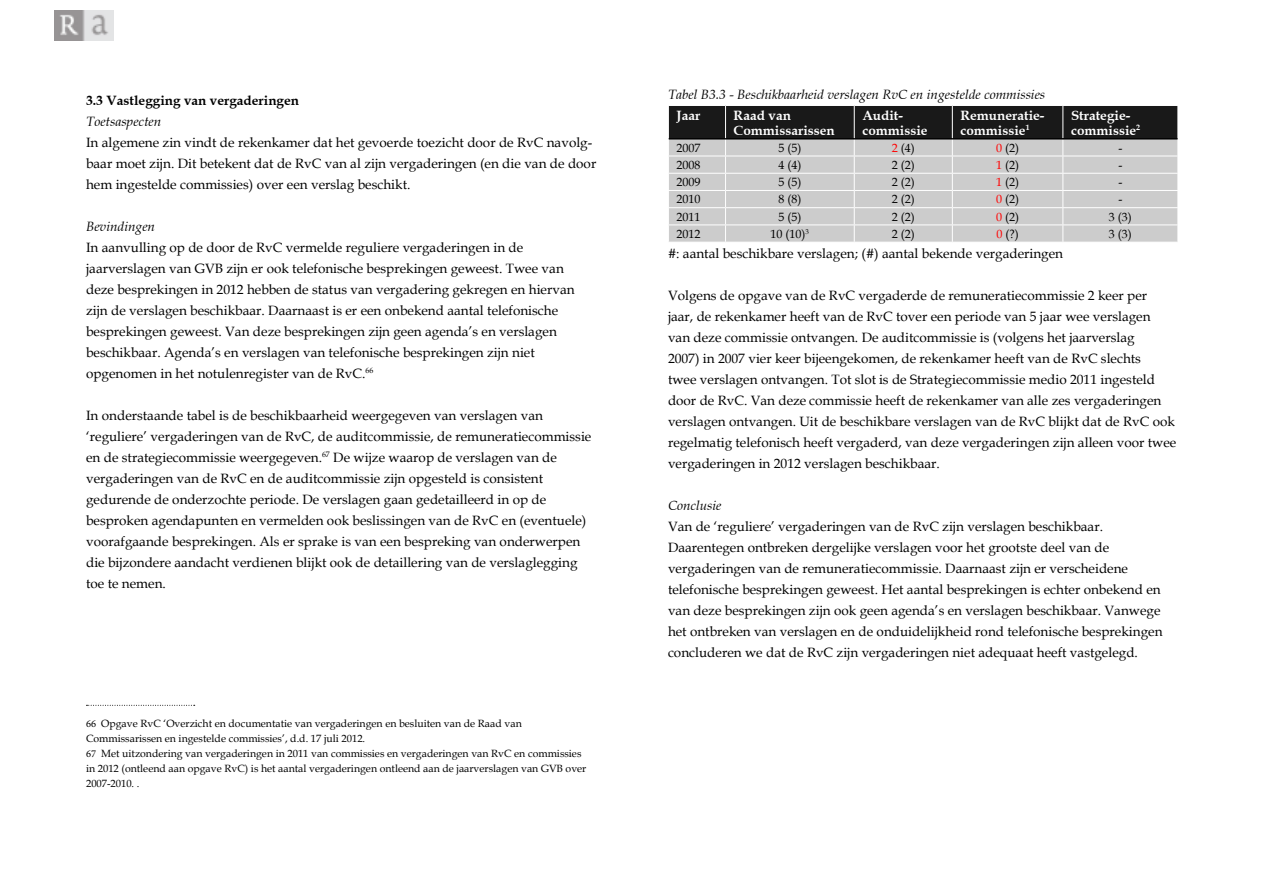
<style>
.page{position:relative;width:1263px;height:893px;background:#fff}
.page>*{position:absolute;margin:0;border:0;box-sizing:border-box;transform-origin:0 0}
.t1{font:13.5px/21px "Book Antiqua";color:#000}
.t2{font:italic 13.5px "Book Antiqua";color:#000}
.t3{font:700 13.5px/15px "Book Antiqua";color:#fff}
.t4{font:700 13.5px "Book Antiqua";color:#000}
.t5{font:12px "Book Antiqua";color:#000}
.t6{font:10.5px/15px "Book Antiqua";color:#000}
.s1{font-family:"Minion Pro"}
.s2{color:#f00}
</style>
<div class="page">
<img style="left:54px;top:11px;width:60px;height:29px">
<svg style="left:86px;top:705px;width:109px;height:1px"></svg>
<svg style="left:668px;top:105px;width:510px;height:137px;background:#a5a5a5"></svg>
<hr style="left:669px;top:138px;width:56px;height:2px;background:#000">
<hr style="left:725px;top:138px;width:129px;height:2px;background:#000">
<hr style="left:854px;top:138px;width:98px;height:2px;background:#000">
<hr style="left:952px;top:138px;width:111px;height:2px;background:#000">
<hr style="left:1063px;top:138px;width:114px;height:2px;background:#000">
<p class="t4" style="left:86px;top:92px;width:215px">3.3 Vastlegging van vergaderingen</p>
<p class="t2" style="left:86px;top:113px;width:77px">Toetsaspecten</p>
<p class="t1" style="left:86px;top:131px;width:512px">In algemene zin vindt de rekenkamer dat het gevoerde toezicht door de RvC navolg&shy;baar moet zijn. Dit betekent dat de RvC van al zijn vergaderingen (en die van de door hem ingestelde commissies) over een verslag beschikt.</p>
<p class="t2" style="left:86px;top:218px;width:71px">Bevindingen</p>
<p class="t1" style="left:86px;top:236px;width:490px">In aanvulling op de door de RvC vermelde reguliere vergaderingen in de jaarverslagen van GVB zijn er ook telefonische besprekingen geweest. Twee van deze besprekingen in 2012 hebben de status van vergadering gekregen en hiervan zijn de verslagen beschikbaar. Daarnaast is er een onbekend aantal telefonische besprekingen geweest. Van deze besprekingen zijn geen agenda’s en verslagen beschikbaar. Agenda’s en verslagen van telefonische besprekingen zijn niet opgenomen in het notulenregister van de RvC.<sup>66</sup></p>
<p class="t1" style="left:86px;top:404px;width:507px">In onderstaande tabel is de beschikbaarheid weergegeven van verslagen van ‘reguliere’ vergaderingen van de RvC, de auditcommissie, de remuneratiecommissie en de strategiecommissie weergegeven.<sup>67</sup> De wijze waarop de verslagen van de vergaderingen van de RvC en de auditcommissie zijn opgesteld is consistent gedurende de onderzochte periode. De verslagen gaan gedetailleerd in op de besproken agendapunten en vermelden ook beslissingen van de RvC en (eventuele) voorafgaande besprekingen. Als er sprake is van een bespreking van onderwerpen die bijzondere aandacht verdienen blijkt ook de detaillering van de verslaglegging toe te nemen.</p>
<p class="t6" style="left:86px;top:716px;width:502px"><span class="s1">66</span> Opgave RvC ‘Overzicht en documentatie van vergaderingen en besluiten van de Raad van Commissarissen en ingestelde commissies’, d.d. 17 juli 2012.<br><span class="s1">67</span> Met uitzondering van vergaderingen in 2011 van commissies en vergaderingen van RvC en commissies in 2012 (ontleend aan opgave RvC) is het aantal vergaderingen ontleend aan de jaarverslagen van GVB over 2007-2010. .</p>
<p class="t2" style="left:668px;top:87px;width:379px">Tabel B3.3 - Beschikbaarheid verslagen RvC en ingestelde commissies</p>
<p class="t3" style="left:676px;top:108px;width:26px">Jaar</p>
<p class="t3" style="left:734px;top:108px;width:103px">Raad van<br>Commissarissen</p>
<p class="t3" style="left:862px;top:108px;width:67px">Audit&shy;commissie</p>
<p class="t3" style="left:960px;top:108px;width:85px">Remuneratie&shy;commissie<sup>1</sup></p>
<p class="t3" style="left:1071px;top:108px;width:71px">Strategie&shy;commissie<sup>2</sup></p>
<p class="t5" style="left:676px;top:139px;width:25px">2007</p>
<p class="t5" style="left:778px;top:139px;width:24px">5 (5)</p>
<p class="t5" style="left:892px;top:139px;width:24px"><span class="s2">2</span> (4)</p>
<p class="t5" style="left:996px;top:139px;width:24px"><span class="s2">0</span> (2)</p>
<p class="t5" style="left:1118px;top:139px;width:5px">-</p>
<p class="t5" style="left:676px;top:157px;width:25px">2008</p>
<p class="t5" style="left:778px;top:157px;width:24px">4 (4)</p>
<p class="t5" style="left:892px;top:157px;width:24px">2 (2)</p>
<p class="t5" style="left:996px;top:157px;width:24px"><span class="s2">1</span> (2)</p>
<p class="t5" style="left:1118px;top:157px;width:5px">-</p>
<p class="t5" style="left:676px;top:174px;width:25px">2009</p>
<p class="t5" style="left:778px;top:174px;width:24px">5 (5)</p>
<p class="t5" style="left:892px;top:174px;width:24px">2 (2)</p>
<p class="t5" style="left:996px;top:174px;width:24px"><span class="s2">1</span> (2)</p>
<p class="t5" style="left:1118px;top:174px;width:5px">-</p>
<p class="t5" style="left:676px;top:191px;width:25px">2010</p>
<p class="t5" style="left:778px;top:191px;width:24px">8 (8)</p>
<p class="t5" style="left:892px;top:191px;width:24px">2 (2)</p>
<p class="t5" style="left:996px;top:191px;width:24px"><span class="s2">0</span> (2)</p>
<p class="t5" style="left:1118px;top:191px;width:5px">-</p>
<p class="t5" style="left:676px;top:208px;width:25px">2011</p>
<p class="t5" style="left:778px;top:208px;width:24px">5 (5)</p>
<p class="t5" style="left:892px;top:208px;width:24px">2 (2)</p>
<p class="t5" style="left:996px;top:208px;width:24px"><span class="s2">0</span> (2)</p>
<p class="t5" style="left:1109px;top:208px;width:24px">3 (3)</p>
<p class="t5" style="left:676px;top:225px;width:25px">2012</p>
<p class="t5" style="left:771px;top:225px;width:40px">10 (10)<sup>3</sup></p>
<p class="t5" style="left:892px;top:225px;width:24px">2 (2)</p>
<p class="t5" style="left:996px;top:225px;width:24px"><span class="s2">0</span> (?)</p>
<p class="t5" style="left:1109px;top:225px;width:24px">3 (3)</p>
<p class="t1" style="left:668px;top:242px;width:397px">#: aantal beschikbare verslagen; (#) aantal bekende vergaderingen</p>
<p class="t1" style="left:668px;top:284px;width:510px">Volgens de opgave van de RvC vergaderde de remuneratiecommissie 2 keer per<br>jaar, de rekenkamer heeft van de RvC tover een periode van 5 jaar wee verslagen<br>van deze commissie ontvangen. De auditcommissie is (volgens het jaarverslag<br>2007) in 2007 vier keer bijeengekomen, de rekenkamer heeft van de RvC slechts<br>twee verslagen ontvangen. Tot slot is de Strategiecommissie medio 2011 ingesteld door de RvC. Van deze commissie heeft de rekenkamer van alle zes vergaderingen verslagen ontvangen. Uit de beschikbare verslagen van de RvC blijkt dat de RvC ook regelmatig telefonisch heeft vergaderd, van deze vergaderingen zijn alleen voor twee vergaderingen in 2012 verslagen beschikbaar.</p>
<p class="t2" style="left:668px;top:497px;width:55px">Conclusie</p>
<p class="t1" style="left:668px;top:515px;width:496px">Van de ‘reguliere’ vergaderingen van de RvC zijn verslagen beschikbaar.<br>Daarentegen ontbreken dergelijke verslagen voor het grootste deel van de vergaderingen van de remuneratiecommissie. Daarnaast zijn er verscheidene telefonische besprekingen geweest. Het aantal besprekingen is echter onbekend en van deze besprekingen zijn ook geen agenda’s en verslagen beschikbaar. Vanwege het ontbreken van verslagen en de onduidelijkheid rond telefonische besprekingen concluderen we dat de RvC zijn vergaderingen niet adequaat heeft vastgelegd.</p>
</div>
